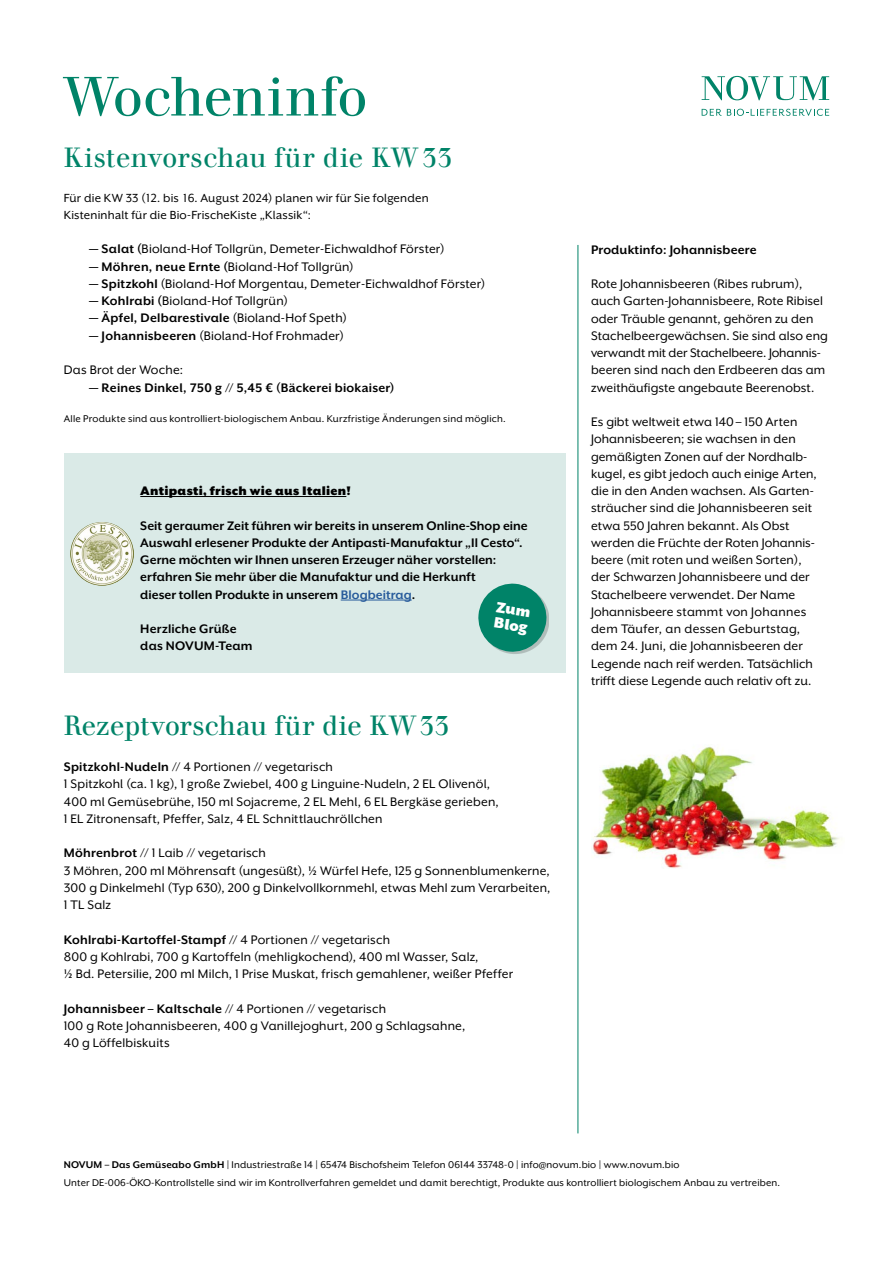
<style>
.page{position:relative;width:893px;height:1263px;background:#fff}
.page>*{position:absolute;margin:0;border:0;box-sizing:border-box;transform-origin:0 0}
.t1{font:54px "Walbaum Com";letter-spacing:-.015em;color:#008368}
.t2{font:27px "Walbaum Com";letter-spacing:.01em;color:#008368}
.t3{font:900 17.25px/15.8px "Mr Eaves XL San OT";color:#fff}
.t4{font:14.25px/17.2px "Mr Eaves XL San OT";letter-spacing:.005em;color:#000}
.t5{font:700 14.25px/17.2px "Mr Eaves XL San OT";letter-spacing:.005em;color:#000}
.t6{font:900 14.25px "Mr Eaves XL San OT";letter-spacing:.015em;color:#000}
.t7{font:13.5px/17.2px "Mr Eaves XL San OT";letter-spacing:.015em;color:#000}
.t8{font:11.25px/17.7px "Mr Eaves XL San OT";letter-spacing:.01em;color:#000}
.s1{font-weight:700}
.s2{font-weight:400}
.s3{color:#275b9b}
</style>
<div class="page">
<svg style="left:702px;top:76px;width:127px;height:24px"></svg>
<svg style="left:702px;top:109px;width:127px;height:7px"></svg>
<div style="left:64px;top:454px;width:502px;height:219px;background:#daeae7"></div>
<hr style="left:140px;top:496px;width:206px;height:1px;background:#000">
<hr style="left:341px;top:600px;width:71px;height:1px;background:#275b9b">
<hr style="left:578px;top:245px;width:1px;height:888px;background:#008368">
<div style="left:480px;top:586px;width:69px;height:68px;background:#000;opacity:.2"></div>
<svg style="left:478px;top:583px;width:70px;height:70px"></svg>
<img style="left:70px;top:522px;width:64px;height:64px;border-radius:32px">
<img style="left:591px;top:746px;width:251px;height:122px">
<h1 class="t1" style="left:64px;top:64px;width:306px">Wocheninfo</h1>
<h2 class="t2" style="left:64px;top:142px;width:390px">Kistenvorschau für die KW33</h2>
<p class="t7" style="left:64px;top:189px;width:366px">Für die KW 33 (12. bis 16. August 2024) planen wir für Sie folgenden<br>Kisteninhalt für die Bio-FrischeKiste „Klassik“:</p>
<p class="t4" style="left:89px;top:240px;width:357px"><span class="s1">— Salat (</span>Bioland-Hof Tollgrün, Demeter-Eichwaldhof Förster)</p>
<p class="t4" style="left:89px;top:258px;width:266px"><span class="s1">— Möhren, neue Ernte (</span>Bioland-Hof Tollgrün)</p>
<p class="t4" style="left:89px;top:275px;width:398px"><span class="s1">— Spitzkohl</span> (Bioland-Hof Morgentau, Demeter-Eichwaldhof Förster)</p>
<p class="t4" style="left:89px;top:292px;width:200px"><span class="s1">— Kohlrabi (</span>Bioland-Hof Tollgrün)</p>
<p class="t5" style="left:89px;top:309px;width:259px">— Äpfel, Delbarestivale <span class="s2">(Bioland-Hof Speth)</span></p>
<p class="t4" style="left:89px;top:327px;width:256px"><span class="s1">— Johannisbeeren</span> (Bioland-Hof Frohmader)</p>
<p class="t4" style="left:64px;top:361px;width:121px">Das Brot der Woche:</p>
<p class="t5" style="left:89px;top:379px;width:307px">— Reines Dinkel, 750 g // 5,45 € (Bäckerei biokaiser)</p>
<p class="t8" style="left:64px;top:410px;width:444px">Alle Produkte sind aus kontrolliert-biologischem Anbau. Kurzfristige Änderungen sind möglich.</p>
<p class="t6" style="left:140px;top:484px;width:212px">Antipasti, frisch wie aus Italien!</p>
<p class="t5" style="left:140px;top:517px;width:389px">Seit geraumer Zeit führen wir bereits in unserem Online-Shop eine Auswahl erlesener Produkte der Antipasti-Manufaktur „Il Cesto“.<br>Gerne möchten wir Ihnen unseren Erzeuger näher vorstellen: erfahren Sie mehr über die Manufaktur und die Herkunft<br>dieser tollen Produkte in unserem <span class="s3">Blogbeitrag</span>.</p>
<p class="t5" style="left:140px;top:620px;width:114px">Herzliche Grüße das NOVUM-Team</p>
<p class="t3" style="left:497px;top:599px;width:36px;rotate:9deg">Zum<br>Blog</p>
<h2 class="t2" style="left:64px;top:709px;width:387px">Rezeptvorschau für die KW33</h2>
<p class="t4" style="left:64px;top:758px;width:436px"><span class="s1">Spitzkohl-Nudeln</span> // 4 Portionen // vegetarisch<br>1 Spitzkohl (ca. 1 kg), 1 große Zwiebel, 400 g Linguine-Nudeln, 2 EL Olivenöl, 400 ml Gemüsebrühe, 150 ml Sojacreme, 2 EL Mehl, 6 EL Bergkäse gerieben, 1 EL Zitronensaft, Pfeffer, Salz, 4 EL Schnittlauchröllchen</p>
<p class="t4" style="left:64px;top:844px;width:488px"><span class="s1">Möhrenbrot</span> // 1 Laib // vegetarisch<br>3 Möhren, 200 ml Möhrensaft (ungesüßt), ½ Würfel Hefe, 125 g Sonnenblumenkerne, 300 g Dinkelmehl (Typ 630), 200 g Dinkelvollkornmehl, etwas Mehl zum Verarbeiten, 1 TL Salz</p>
<p class="t4" style="left:64px;top:931px;width:451px"><span class="s1">Kohlrabi-Kartoffel-Stampf</span> // 4 Portionen // vegetarisch<br>800 g Kohlrabi, 700 g Kartoffeln (mehligkochend), 400 ml Wasser, Salz,<br>½ Bd. Petersilie, 200 ml Milch, 1 Prise Muskat, frisch gemahlener, weißer Pfeffer</p>
<p class="t4" style="left:64px;top:1000px;width:403px"><span class="s1">Johannisbeer – Kaltschale</span> // 4 Portionen // vegetarisch<br>100 g Rote Johannisbeeren, 400 g Vanillejoghurt, 200 g Schlagsahne,<br>40 g Löffelbiskuits</p>
<p class="t5" style="left:591px;top:241px;width:167px">Produktinfo: Johannisbeere</p>
<p class="t4" style="left:591px;top:275px;width:238px">Rote Johannisbeeren (Ribes rubrum), auch Garten-Johannisbeere, Rote Ribisel oder Träuble genannt, gehören zu den Stachelbeergewächsen. Sie sind also eng verwandt mit der Stachelbeere. Johannis&shy;beeren sind nach den Erdbeeren das am zweithäufigste angebaute Beerenobst.</p>
<p class="t4" style="left:591px;top:413px;width:227px">Es gibt weltweit etwa 140– 150 Arten Johannisbeeren; sie wachsen in den gemäßigten Zonen auf der Nordhalb&shy;kugel, es gibt jedoch auch einige Arten, die in den Anden wachsen. Als Garten&shy;sträucher sind die Johannisbeeren seit etwa 550 Jahren bekannt. Als Obst werden die Früchte der Roten Johannis&shy;beere (mit roten und weißen Sorten), der Schwarzen Johannisbeere und der Stachelbeere verwendet. Der Name Johannisbeere stammt von Johannes dem Täufer, an dessen Geburtstag, dem 24. Juni, die Johannisbeeren der Legende nach reif werden. Tatsächlich trifft diese Legende auch relativ oft zu.</p>
<p class="t8" style="left:64px;top:1156px;width:718px"><span class="s1">NOVUM – Das Gemüseabo GmbH</span> | Industriestraße 14 | 65474 Bischofsheim Telefon 06144 33748-0 | info@novum.bio | www.novum.bio<br>Unter DE-006-ÖKO-Kontrollstelle sind wir im Kontrollverfahren gemeldet und damit berechtigt, Produkte aus kontrolliert biologischem Anbau zu vertreiben.</p>
</div>
